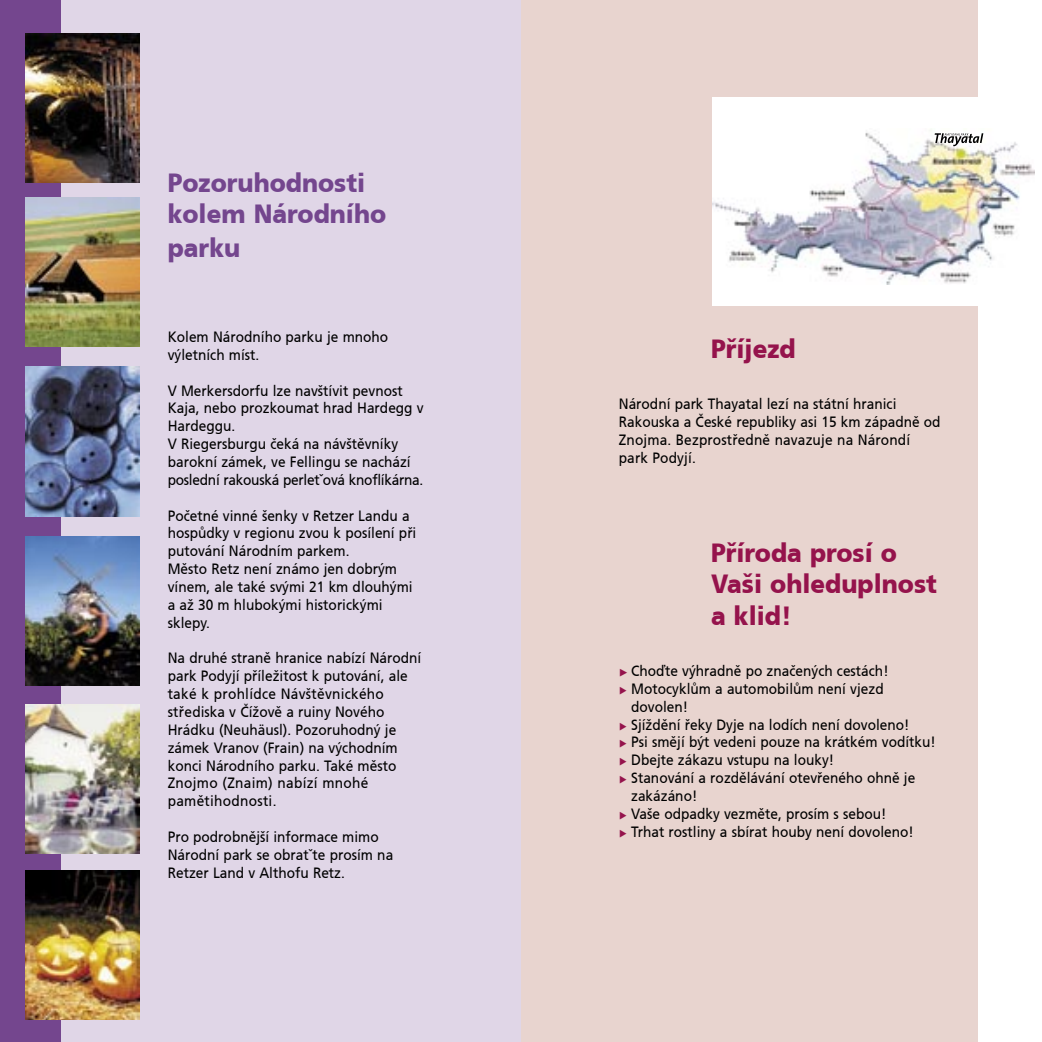
<style>
.page{position:relative;width:1042px;height:1042px;background:#fff}
.page>*{position:absolute;margin:0;border:0;box-sizing:border-box;transform-origin:0 0}
.Titel{font:900 26.25px/31.5px "Frutiger CE";color:#95134c;scale:.92 1}
.Titel-2{font:900 26.25px/32.6px "Frutiger CE";color:#74468e;scale:.92 1}
.Fliesstext{font:14.88px/17.8px "Frutiger CE";color:#000;scale:.92 1}
.Fliesstext-2{font:14.88px "Frutiger CE";letter-spacing:.02em;color:#000;scale:.92 1}
.s1{font-family:"Scala Sans Expert";color:#95134c}
</style>
<div class="page">
<div style="left:521px;top:0;width:519px;height:1042px;background:#e8d4cf"></div>
<div style="left:0;top:0;width:521px;height:1042px;background:#e0d6e7"></div>
<div style="left:978px;top:0;width:64px;height:1042px;background:#fff"></div>
<div style="left:712px;top:98px;width:330px;height:208px;background:#fff"></div>
<img style="left:712px;top:132px;width:322px;height:152px">
<div style="left:0;top:0;width:61px;height:1042px;background:#74468e"></div>
<img style="left:26px;top:870px;width:114px;height:149px">
<img style="left:26px;top:704px;width:114px;height:150px">
<img style="left:26px;top:536px;width:114px;height:150px">
<img style="left:26px;top:367px;width:114px;height:149px">
<img style="left:26px;top:197px;width:114px;height:150px">
<img style="left:26px;top:33px;width:114px;height:150px">
<svg style="left:934px;top:133px;width:49px;height:13px"></svg>
<p class="Titel-2" style="left:168px;top:166px;width:239px">Pozoruhodnosti kolem Národního parku</p>
<p class="Fliesstext" style="left:168px;top:328px;width:241px">Kolem Národního parku je mnoho výletních míst.</p>
<p class="Fliesstext" style="left:168px;top:381px;width:280px">V Merkersdorfu lze navštívit pevnost<br>Kaja, nebo prozkoumat hrad Hardegg v<br>Hardeggu.</p>
<p class="Fliesstext" style="left:168px;top:435px;width:279px">V Riegersburgu èeká na návštìvníky barokní zámek, ve Fellingu se nachází poslední rakouská perlet¡ová knoflíkárna.</p>
<p class="Fliesstext" style="left:168px;top:506px;width:272px">Poèetné vinné šenky v Retzer Landu a hospùdky v regionu zvou k posílení pøi putování Národním parkem.</p>
<p class="Fliesstext" style="left:168px;top:560px;width:268px">Mìsto Retz není známo jen dobrým vínem, ale také svými 21 km dlouhými a až 30 m hlubokými historickými sklepy.</p>
<p class="Fliesstext" style="left:168px;top:649px;width:277px">Na druhé stranì hranice nabízí Národní park Podyjí pøíležitost k putování, ale také k prohlídce Návštìvnického</p>
<p class="Fliesstext" style="left:168px;top:703px;width:252px">støediska v Èížovì a ruiny Nového Hrádku (Neuhäusl). Pozoruhodný je zámek Vranov (Frain) na východním konci Národního parku. Také mìsto Znojmo (Znaim) nabízí mnohé</p>
<p class="Fliesstext-2" style="left:168px;top:792px;width:120px">pamìtihodnosti.</p>
<p class="Fliesstext" style="left:168px;top:828px;width:247px">Pro podrobnìjší informace mimo<br>Národní park se obrat¡te prosím na<br>Retzer Land v Althofu Retz.</p>
<p class="Titel" style="left:711px;top:333px;width:93px">Pøíjezd</p>
<p class="Fliesstext" style="left:619px;top:395px;width:351px">Národní park Thayatal lezí na státní hranici Rakouska a Èeské republiky asi 15 km západnì od Znojma. Bezprostøednì navazuje na Nárondí park Podyjí.</p>
<p class="Titel" style="left:711px;top:537px;width:247px">Pøíroda prosí o<br>Vaši ohleduplnost a klid!</p>
<p class="Fliesstext" style="left:619px;top:662px;width:295px"><span class="s1">t</span> Choïte výhradnì po znaèených cestách!</p>
<p class="Fliesstext" style="left:631px;top:680px;width:276px;text-indent:-12px"><span class="s1">t</span> Motocyklùm a automobilùm není vjezd dovolen!</p>
<p class="Fliesstext" style="left:619px;top:715px;width:318px"><span class="s1">t</span> Sjíždìní øeky Dyje na lodích není dovoleno!</p>
<p class="Fliesstext" style="left:619px;top:733px;width:346px"><span class="s1">t</span> Psi smìjí být vedeni pouze na krátkém vodítku!</p>
<p class="Fliesstext" style="left:619px;top:751px;width:236px"><span class="s1">t</span> Dbejte zákazu vstupu na louky!</p>
<p class="Fliesstext" style="left:631px;top:769px;width:310px;text-indent:-12px"><span class="s1">t</span> Stanování a rozdìlávání otevøeného ohnì je zakázáno!</p>
<p class="Fliesstext" style="left:619px;top:805px;width:292px"><span class="s1">t</span> Vaše odpadky vezmìte, prosím s sebou!</p>
<p class="Fliesstext" style="left:619px;top:822px;width:322px"><span class="s1">t</span> Trhat rostliny a sbírat houby není dovoleno!</p>
</div>
